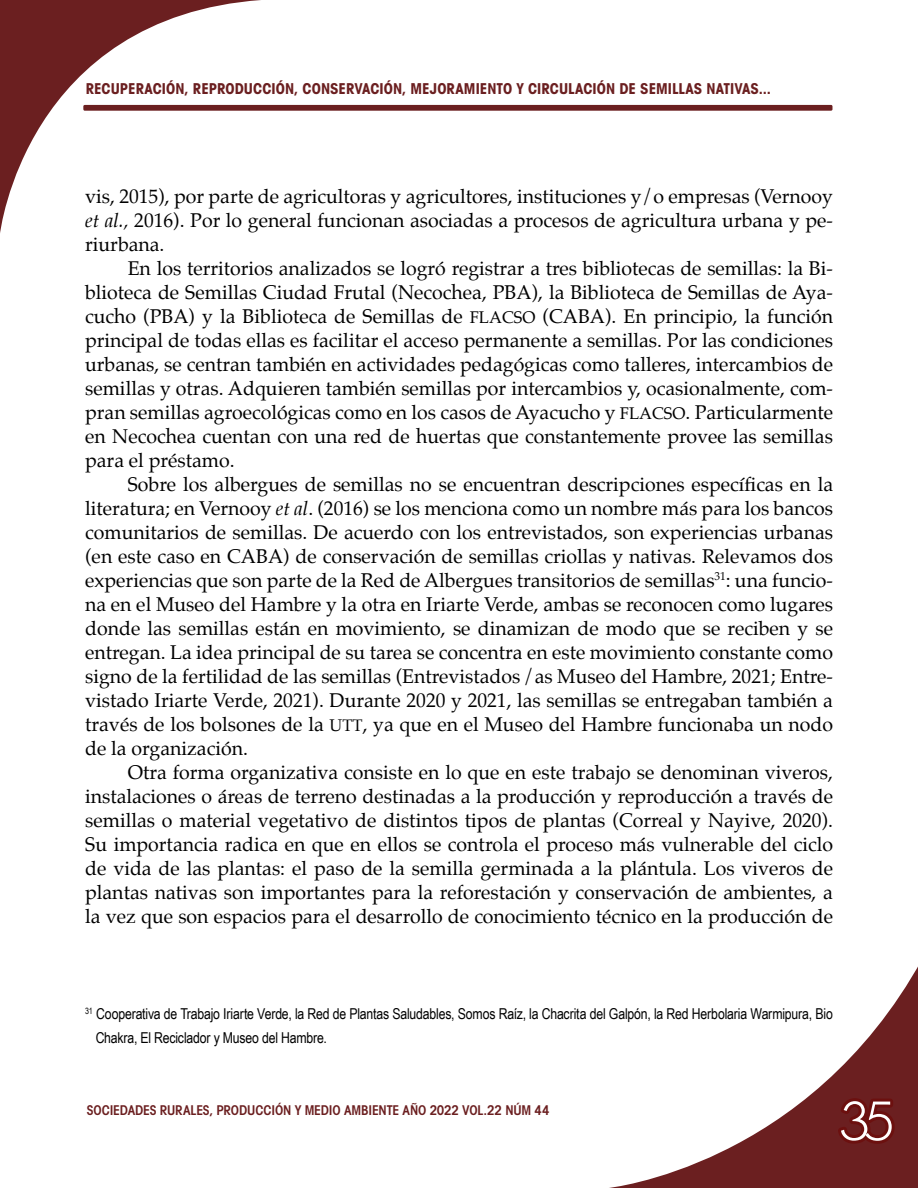
<style>
.page{position:relative;width:918px;height:1188px;background:#fff}
.page>*{position:absolute;margin:0;border:0;box-sizing:border-box;transform-origin:0 0}
.t1{font:60px "Martin Got URWT Ligh";color:#fff}
.t2{font:19.5px/24px "Palatino";color:#000;text-align:justify}
.t3{font:15px/24px "Arial Narrow";letter-spacing:-.01em;color:#000}
.t4{font:700 condensed 15px "Avant Garde";color:#6b1f20}
.t5{font:13.5px "Avant Garde Cond Demi SC850";letter-spacing:-.01em;color:#6b1f20}
.s1{font-style:italic}
.s2{font-family:"Palatino Roman SC850";font-size:16.65px}
</style>
<div class="page">
<div style="left:83px;top:105px;width:749px;height:6px;background:#6b1f20;border-radius:2px"></div>
<svg style="left:0;top:0;width:262px;height:233px"></svg>
<svg style="left:609px;top:966px;width:309px;height:222px"></svg>
<svg style="left:834px;top:1094px;width:65px;height:54px;background:#6b1818"></svg>
<p class="t4" style="left:86px;top:79px;width:68px">RECUPERACIÓN</p>
<p class="t4" style="left:185px;top:79px;width:78px">, REPRODUCCIÓN</p>
<p class="t4" style="left:294px;top:79px;width:77px">, CONSERVACIÓN</p>
<p class="t4" style="left:402px;top:79px;width:182px">, MEJORAMIENTO Y CIRCULACIÓN</p>
<p class="t4" style="left:619px;top:79px;width:153px">DE SEMILLAS NATIVAS...</p>
<p class="t2" style="left:85px;top:184px;width:749px">vis, 2015), por parte de agricultoras y agricultores, instituciones y/o empresas (Vernooy <span class="s1">et al.,</span> 2016). Por lo general funcionan asociadas a procesos de agricultura urbana y pe&shy;riurbana.</p>
<p class="t2" style="left:85px;top:256px;width:749px;text-indent:43px">En los territorios analizados se logró registrar a tres bibliotecas de semillas: la Bi&shy;blioteca de Semillas Ciudad Frutal (Necochea, PBA), la Biblioteca de Semillas de Aya&shy;cucho (PBA) y la Biblioteca de Semillas de <span class="s2">FLACSO</span> (CABA). En principio, la función principal de todas ellas es facilitar el acceso permanente a semillas. Por las condiciones urbanas, se centran también en actividades pedagógicas como talleres, intercambios de semillas y otras. Adquieren también semillas por intercambios y, ocasionalmente, com&shy;pran semillas agroecológicas como en los casos de Ayacucho y <span class="s2">FLACSO</span>. Particularmente en Necochea cuentan con una red de huertas que constantemente provee las semillas para el préstamo.</p>
<p class="t2" style="left:85px;top:472px;width:749px;text-indent:43px">Sobre los albergues de semillas no se encuentran descripciones específicas en la literatura; en Vernooy <span class="s1">et al</span>. (2016) se los menciona como un nombre más para los bancos comunitarios de semillas. De acuerdo con los entrevistados, son experiencias urbanas (en este caso en CABA) de conservación de semillas criollas y nativas. Relevamos dos experiencias que son parte de la Red de Albergues transitorios de semillas<sup>31</sup>: una funcio&shy;na en el Museo del Hambre y la otra en Iriarte Verde, ambas se reconocen como lugares donde las semillas están en movimiento, se dinamizan de modo que se reciben y se entregan. La idea principal de su tarea se concentra en este movimiento constante como signo de la fertilidad de las semillas (Entrevistados/as Museo del Hambre, 2021; Entre&shy;vistado Iriarte Verde, 2021). Durante 2020 y 2021, las semillas se entregaban también a través de los bolsones de la <span class="s2">UTT</span>, ya que en el Museo del Hambre funcionaba un nodo de la organización.</p>
<p class="t2" style="left:85px;top:760px;width:749px;text-indent:43px">Otra forma organizativa consiste en lo que en este trabajo se denominan viveros, instalaciones o áreas de terreno destinadas a la producción y reproducción a través de semillas o material vegetativo de distintos tipos de plantas (Correal y Nayive, 2020).<br>Su importancia radica en que en ellos se controla el proceso más vulnerable del ciclo de vida de las plantas: el paso de la semilla germinada a la plántula. Los viveros de plantas nativas son importantes para la reforestación y conservación de ambientes, a la vez que son espacios para el desarrollo de conocimiento técnico en la producción de</p>
<p class="t3" style="left:96px;top:1002px;width:739px;text-indent:-11px"><sup>31</sup> Cooperativa de Trabajo Iriarte Verde, la Red de Plantas Saludables, Somos Raíz, la Chacrita del Galpón, la Red Herbolaria Warmipura, Bio<br>Chakra, El Reciclador y Museo del Hambre.</p>
<p class="t5" style="left:87px;top:1101px;width:464px">SOCIEDADES RURALES, PRODUCCIÓN Y MEDIO AMBIENTE AÑO 2022 VOL.22 NÚM 44</p>
<h1 class="t1" style="left:839px;top:1085px;width:57px">35</h1>
</div>
